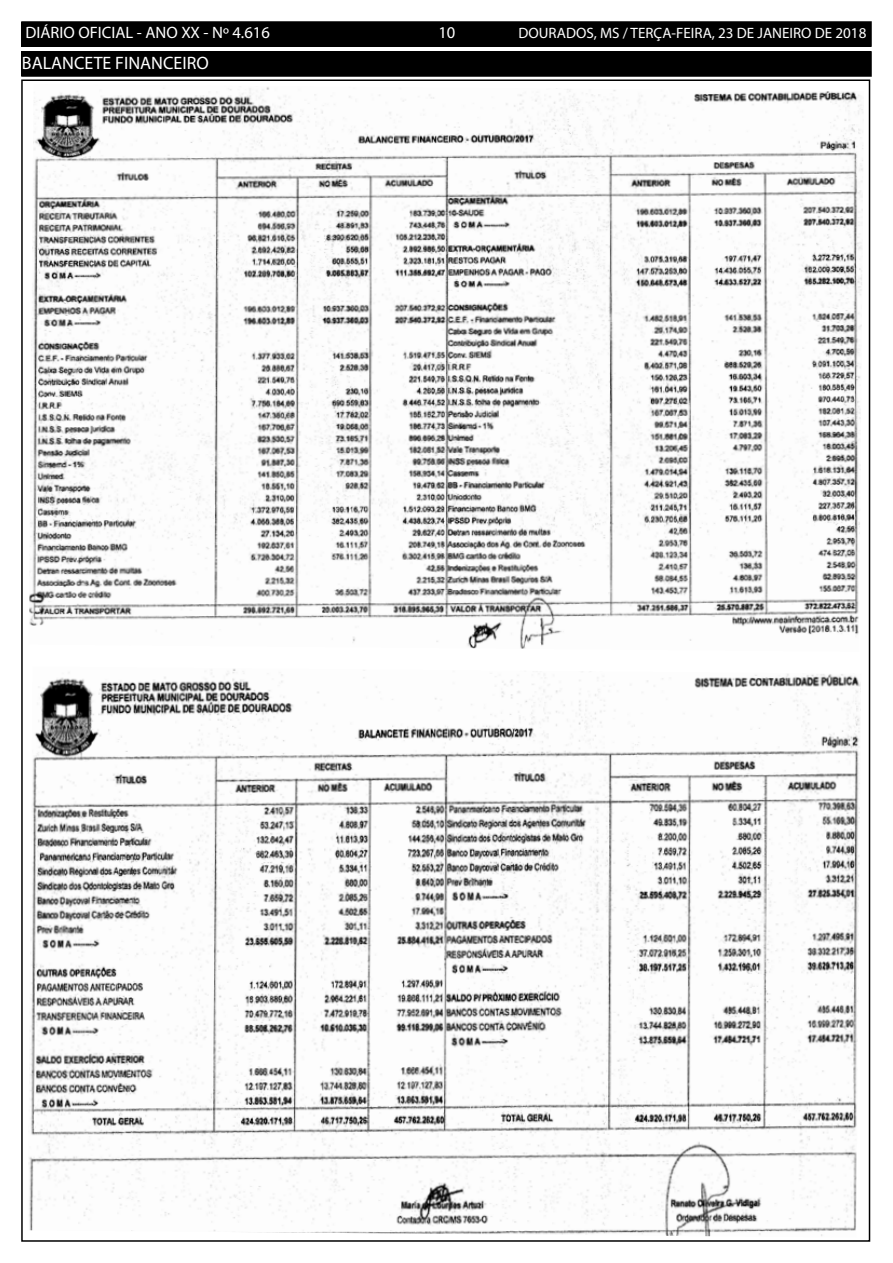
<style>
.page{position:relative;width:893px;height:1263px;background:#fff}
.page>*{position:absolute;margin:0;border:0;box-sizing:border-box;transform-origin:0 0}
.t1{font:18px "Myriad Pro";color:#fff}
.t2{font:16.5px "Myriad Pro";color:#fff}
.t3{font:15px "Myriad Pro";color:#fff}
</style>
<div class="page">
<div style="left:21px;top:52px;width:850px;height:24px;background:#000"></div>
<div style="left:20px;top:51px;width:852px;height:26px;border:2px solid #000"></div>
<div style="left:21px;top:22px;width:850px;height:24px;background:#000"></div>
<div style="left:20px;top:21px;width:852px;height:26px;border:2px solid #000"></div>
<img style="left:29px;top:87px;width:834px;height:562px">
<img style="left:28px;top:669px;width:833px;height:568px">
<p class="t2" style="left:25px;top:22px;width:246px">DIÁRIO OFICIAL - ANO XX - Nº 4.616</p>
<p class="t2" style="left:438px;top:22px;width:18px">10</p>
<p class="t3" style="left:518px;top:24px;width:349px">DOURADOS, MS / TERÇA-FEIRA, 23 DE JANEIRO DE 2018</p>
<p class="t1" style="left:22px;top:52px;width:188px">BALANCETE FINANCEIRO</p>
</div>
